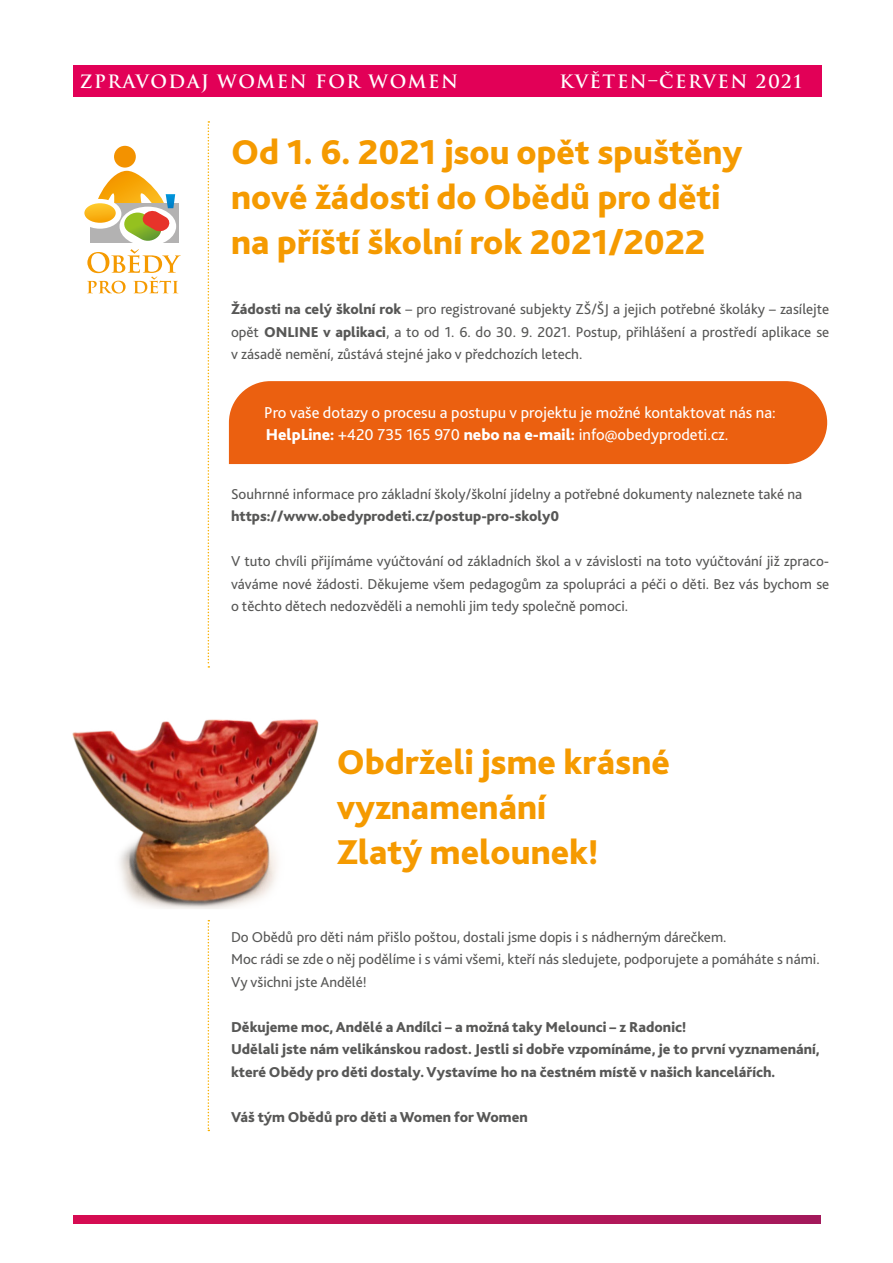
<style>
.page{position:relative;width:893px;height:1263px;background:#fff}
.page>*{position:absolute;margin:0;border:0;box-sizing:border-box;transform-origin:0 0}
.t1{font:800 36px/45px "Bliss 2";color:#f59a00}
.t2{font:700 18px "Trajan CE";letter-spacing:.09em;color:#fff}
.t3{font:16.5px/22.5px "Bliss 2";color:#fff}
.t4{font:15px/22.5px "Bliss 2";color:#575756;text-align:justify}
.t5{font:800 15px/22.5px "Bliss 2";color:#575756}
.s1{font-weight:800}
</style>
<div class="page">
<div style="left:229px;top:381px;width:598px;height:83px;background:#eb6010"></div>
<div style="left:73px;top:65px;width:748px;height:32px;background:#e20057"></div>
<svg style="left:73px;top:1215px;width:748px;height:9px;background:#bc1456"></svg>
<svg style="left:114px;top:146px;width:22px;height:22px"></svg>
<div style="left:90px;top:203px;width:88px;height:40px;background:#b3b2b2"></div>
<div style="left:120px;top:207px;width:56px;height:39px;background:#fff;border-radius:50%"></div>
<svg style="left:87px;top:249px;width:94px;height:44px"></svg>
<svg style="left:84px;top:171px;width:91px;height:71px"></svg>
<svg style="left:208px;top:121px;width:1px;height:533px"></svg>
<svg style="left:208px;top:920px;width:1px;height:211px"></svg>
<img style="left:72px;top:655px;width:247px;height:254px">
<p class="t2" style="left:80px;top:70px;width:380px">ZPRAVODAJ WOMEN FOR WOMEN</p>
<p class="t2" style="left:560px;top:70px;width:244px">KVĚTEN–ČERVEN 2021</p>
<h1 class="t1" style="left:231px;top:129px;width:513px">Od 1. 6. 2021 jsou opět spuštěny nové žádosti do Obědů pro děti na příští školní rok 2021/2022</h1>
<p class="t4" style="left:231px;top:298px;width:600px"><span class="s1">Žádosti na celý školní rok</span> – pro registrované subjekty ZŠ/ŠJ a jejich potřebné školáky – zasílejte opět <span class="s1">ONLINE v aplikaci</span>, a to od 1. 6. do 30. 9. 2021. Postup, přihlášení a prostředí aplikace se v zásadě nemění, zůstává stejné jako v předchozích letech.</p>
<p class="t3" style="left:264px;top:401px;width:513px">Pro vaše dotazy o procesu a postupu v projektu je možné kontaktovat nás na:<br><span class="s1">HelpLine:</span> +420 735 165 970 <span class="s1">nebo na e-mail:</span> info@obedyprodeti.cz.</p>
<p class="t4" style="left:231px;top:482px;width:573px">Souhrnné informace pro základní školy/školní jídelny a potřebné dokumenty naleznete také na</p>
<p class="t5" style="left:231px;top:505px;width:330px">https://www.obedyprodeti.cz/postup-pro-skoly0</p>
<p class="t4" style="left:231px;top:550px;width:600px">V tuto chvíli přijímáme vyúčtování od základních škol a v závislosti na toto vyúčtování již zpraco&shy;váváme nové žádosti. Děkujeme všem pedagogům za spolupráci a péči o děti. Bez vás bychom se o těchto dětech nedozvěděli a nemohli jim tedy společně pomoci.</p>
<h1 class="t1" style="left:337px;top:738px;width:335px">Obdrželi jsme krásné vyznamenání<br>Zlatý melounek!</h1>
<p class="t4" style="left:231px;top:925px;width:590px;text-align:left">Do Obědů pro děti nám přišlo poštou, dostali jsme dopis i s nádherným dárečkem.<br>Moc rádi se zde o něj podělíme i s vámi všemi, kteří nás sledujete, podporujete a pomáháte s námi.<br>Vy všichni jste Andělé!</p>
<p class="t5" style="left:231px;top:1015px;width:590px">Děkujeme moc, Andělé a Andílci – a možná taky Melounci – z Radonic!<br>Udělali jste nám velikánskou radost. Jestli si dobře vzpomínáme, je to první vyznamenání, které Obědy pro děti dostaly. Vystavíme ho na čestném místě v našich kancelářích.</p>
<p class="t5" style="left:231px;top:1105px;width:298px">Váš tým Obědů pro děti a Women for Women</p>
</div>
